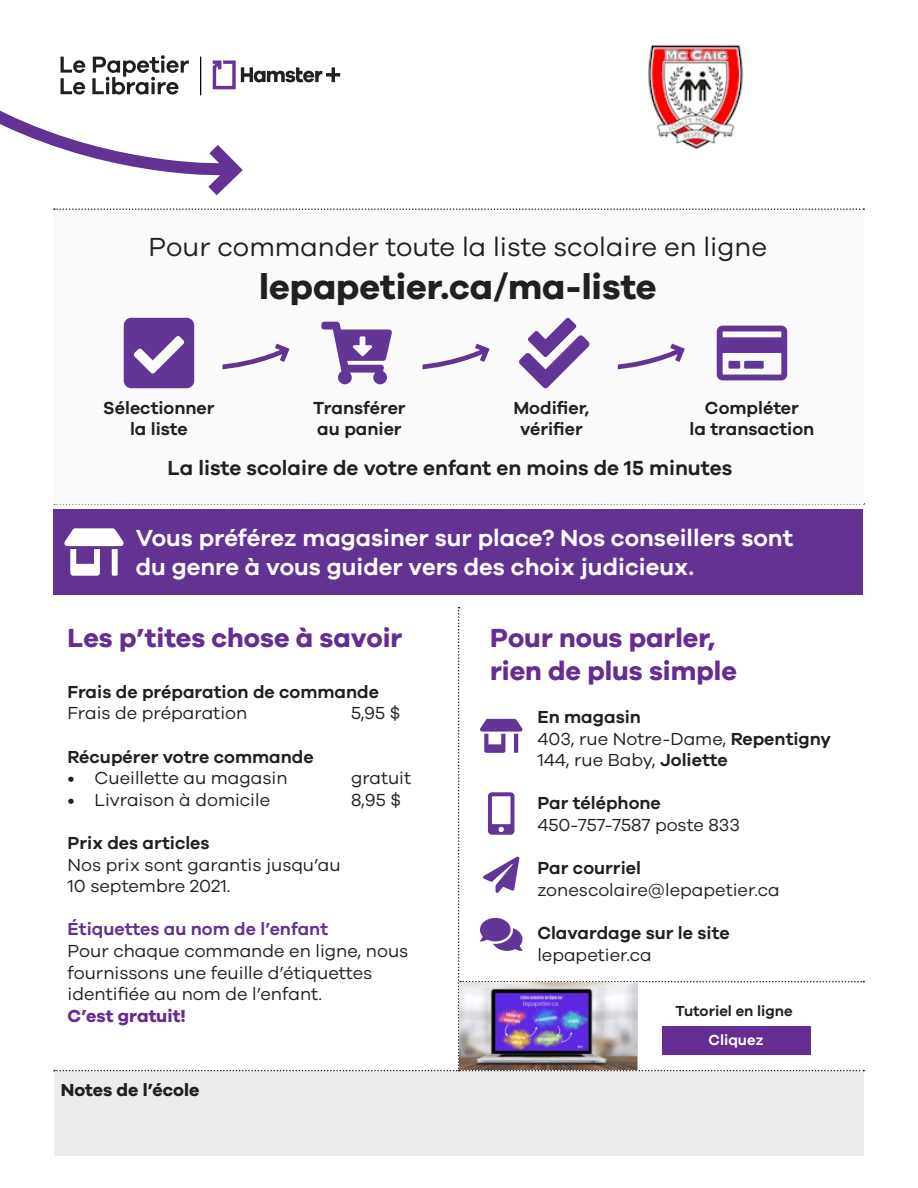
<style>
.page{position:relative;width:918px;height:1188px;background:#fff}
.page>*{position:absolute;margin:0;border:0;box-sizing:border-box;transform-origin:0 0}
.t1{font:700 36px "Galano Grotesque";color:#231f20}
.t2{font:700 27px/32.4px "Galano Grotesque";color:#652d91}
.t3{font:27px "Galano Grotesque";color:#231f20}
.t4{font:600 24px/28.8px "Galano Grotesque";color:#fff}
.t5{font:600 21px "Galano Grotesque";color:#231f20}
.t6{font:18px/21.6px "Galano Grotesque";color:#231f20}
.t7{font:600 18px/21.6px "Galano Grotesque";color:#231f20;text-align:center}
.t8{font:600 18px "Galano Grotesque";color:#623393}
.t9{font:700 18px "Galano Grotesque";color:#231f20}
.t10{font:600 15px "Galano Grotesque";color:#231f20}
.t11{font:600 15px "Galano Grotesque";color:#fff}
.s1{font-weight:700;color:#652d91}
.s2{font-weight:600}
</style>
<div class="page">
<svg style="left:251px;top:67px;width:89px;height:16px"></svg>
<div style="left:54px;top:1071px;width:810px;height:85px;background:#ececee"></div>
<svg style="left:54px;top:208px;width:810px;height:2px"></svg>
<svg style="left:54px;top:504px;width:810px;height:1px"></svg>
<svg style="left:0;top:55px;width:251px;height:141px"></svg>
<svg style="left:54px;top:607px;width:810px;height:464px"></svg>
<div style="left:53px;top:210px;width:811px;height:293px;background:#fafafa"></div>
<svg style="left:124px;top:318px;width:70px;height:70px;background:#7651a2"></svg>
<svg style="left:321px;top:322px;width:71px;height:63px"></svg>
<svg style="left:519px;top:318px;width:71px;height:70px"></svg>
<svg style="left:717px;top:326px;width:70px;height:54px"></svg>
<svg style="left:222px;top:343px;width:68px;height:27px"></svg>
<svg style="left:423px;top:343px;width:67px;height:27px"></svg>
<svg style="left:618px;top:343px;width:67px;height:27px"></svg>
<div style="left:53px;top:509px;width:810px;height:86px;background:#623393"></div>
<svg style="left:64px;top:528px;width:60px;height:48px"></svg>
<img style="left:648px;top:44px;width:96px;height:105px">
<p class="t3" style="left:149px;top:231px;width:620px">Pour commander toute la liste scolaire en ligne</p>
<p class="t1" style="left:259px;top:265px;width:399px">lepapetier.ca/ma-liste</p>
<p class="t7" style="left:103px;top:396px;width:113px">Sélectionner la liste</p>
<p class="t7" style="left:313px;top:396px;width:94px;text-align:left">Transférer au panier</p>
<p class="t7" style="left:513px;top:396px;width:78px">Modifier, vérifier</p>
<p class="t7" style="left:690px;top:396px;width:126px">Compléter<br>la transaction</p>
<p class="t5" style="left:167px;top:455px;width:567px">La liste scolaire de votre enfant en moins de 15 minutes</p>
<p class="t4" style="left:136px;top:523px;width:659px">Vous préférez magasiner sur place? Nos conseillers sont du genre à vous guider vers des choix judicieux.</p>
<p class="t2" style="left:68px;top:621px;width:336px">Les p’tites chose à savoir</p>
<p class="t7" style="left:68px;top:680px;width:313px">Frais de préparation de commande</p>
<p class="t6" style="left:68px;top:702px;width:181px">Frais de préparation</p>
<p class="t6" style="left:351px;top:702px;width:51px">5,95 $</p>
<p class="t7" style="left:68px;top:745px;width:248px">Récupérer votre commande</p>
<p class="t6" style="left:68px;top:767px;width:222px">• Cueillette au magasin</p>
<p class="t6" style="left:351px;top:767px;width:62px">gratuit</p>
<p class="t6" style="left:68px;top:788px;width:204px">• Livraison à domicile</p>
<p class="t6" style="left:351px;top:788px;width:51px">8,95 $</p>
<p class="t7" style="left:68px;top:832px;width:144px">Prix des articles</p>
<p class="t6" style="left:68px;top:853px;width:275px">Nos prix sont garantis jusqu’au<br>10 septembre 2021.</p>
<p class="t8" style="left:68px;top:918px;width:262px">Étiquettes au nom de l’enfant</p>
<p class="t6" style="left:68px;top:940px;width:342px">Pour chaque commande en ligne, nous fournissons une feuille d’étiquettes identifiée au nom de l’enfant.<br><span class="s1">C’est gratuit!</span></p>
<p class="t9" style="left:61px;top:1079px;width:140px">Notes de l’école</p>
<p class="t2" style="left:490px;top:621px;width:248px">Pour nous parler, rien de plus simple</p>
<p class="t7" style="left:537px;top:706px;width:105px">En magasin</p>
<p class="t6" style="left:537px;top:727px;width:295px">403, rue Notre-Dame, <span class="s2">Repentigny</span></p>
<p class="t6" style="left:537px;top:749px;width:192px">144, rue Baby, <span class="s2">Joliette</span></p>
<p class="t7" style="left:537px;top:792px;width:125px">Par téléphone</p>
<p class="t6" style="left:537px;top:814px;width:204px">450-757-7587 poste 833</p>
<p class="t7" style="left:537px;top:857px;width:105px">Par courriel</p>
<p class="t6" style="left:537px;top:878px;width:244px">zonescolaire@lepapetier.ca</p>
<p class="t7" style="left:537px;top:922px;width:194px">Clavardage sur le site</p>
<p class="t6" style="left:537px;top:943px;width:116px">lepapetier.ca</p>
<p class="t10" style="left:676px;top:1002px;width:119px">Tutoriel en ligne</p>
<p class="t11" style="left:709px;top:1031px;width:56px">Cliquez</p>
</div>
